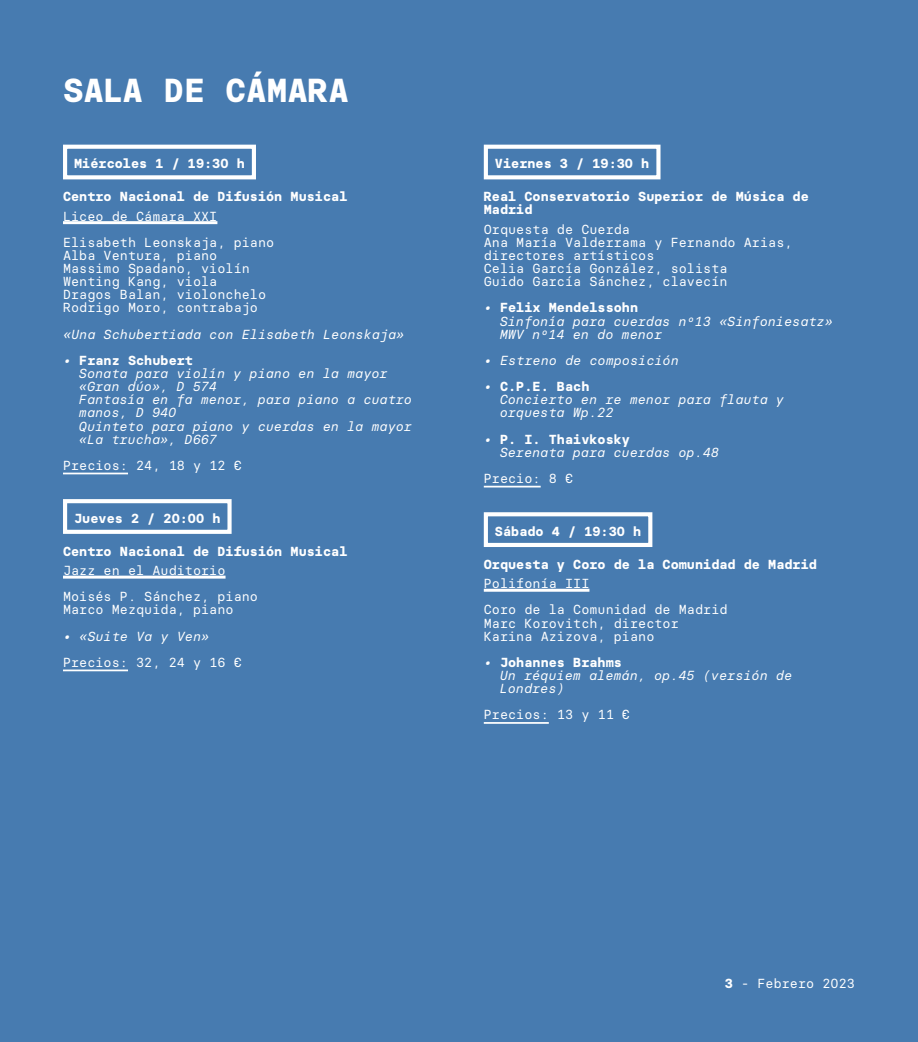
<style>
.page{position:relative;width:918px;height:1042px;background:#477bb0}
.page>*{position:absolute;margin:0;border:0;box-sizing:border-box;transform-origin:0 0}
.t1{font:700 33.25px "Basier Circle Mono";color:#fff}
.t2{font:13.12px/13.1px "Basier Circle Mono";color:#fff}
.t3{font:italic 13.12px/13.1px "Basier Circle Mono";color:#fff}
.t4{font:700 13.12px/13.1px "Basier Circle Mono";color:#fff}
.s1{font-weight:700;font-style:normal}
.s2{font-weight:700}
</style>
<div class="page">
<hr style="left:63px;top:221px;width:154px;height:3px;background:#fff">
<hr style="left:63px;top:473px;width:65px;height:1px;background:#fff">
<hr style="left:63px;top:575px;width:162px;height:3px;background:#fff">
<hr style="left:63px;top:669px;width:65px;height:2px;background:#fff">
<div style="left:63px;top:145px;width:193px;height:34px;border:4px solid #fff"></div>
<div style="left:63px;top:499px;width:169px;height:35px;border:4px solid #fff"></div>
<hr style="left:484px;top:486px;width:57px;height:1px;background:#fff">
<hr style="left:484px;top:589px;width:105px;height:3px;background:#fff">
<hr style="left:484px;top:722px;width:65px;height:2px;background:#fff">
<div style="left:484px;top:145px;width:176px;height:34px;border:4px solid #fff"></div>
<div style="left:484px;top:512px;width:168px;height:35px;border:4px solid #fff"></div>
<h1 class="t1" style="left:63px;top:70px;width:288px">SALA DE CÁMARA</h1>
<p class="t4" style="left:74px;top:157px;width:172px">Miércoles 1 / 19:30 h</p>
<p class="t4" style="left:63px;top:190px;width:286px">Centro Nacional de Difusión Musical</p>
<p class="t2" style="left:63px;top:203px;width:213px;line-height:26.2px">Liceo de Cámara XXI<br>Elisabeth Leonskaja, piano</p>
<p class="t2" style="left:63px;top:248px;width:205px">Alba Ventura, piano<br>Massimo Spadano, violín<br>Wenting Kang, viola<br>Dragos Balan, violonchelo<br>Rodrigo Moro, contrabajo</p>
<p class="t3" style="left:63px;top:327px;width:343px">«Una Schubertiada con Elisabeth Leonskaja»</p>
<p class="t3" style="left:79px;top:353px;width:335px;text-indent:-16px">• <span class="s1">Franz Schubert<br></span>Sonata para violín y piano en la mayor «Gran dúo», D 574<br>Fantasía en fa menor, para piano a cuatro manos, D 940<br>Quinteto para piano y cuerdas en la mayor «La trucha», D667</p>
<p class="t2" style="left:63px;top:458px;width:180px">Precios: 24, 18 y 12 €</p>
<p class="t4" style="left:74px;top:511px;width:148px">Jueves 2 / 20:00 h</p>
<p class="t4" style="left:63px;top:544px;width:286px">Centro Nacional de Difusión Musical</p>
<p class="t2" style="left:63px;top:557px;width:196px;line-height:26.2px">Jazz en el Auditorio<br>Moisés P. Sánchez, piano</p>
<p class="t2" style="left:63px;top:603px;width:172px">Marco Mezquida, piano</p>
<p class="t3" style="left:63px;top:629px;width:148px">• «Suite Va y Ven»</p>
<p class="t2" style="left:63px;top:655px;width:180px">Precios: 32, 24 y 16 €</p>
<p class="t4" style="left:495px;top:157px;width:156px">Viernes 3 / 19:30 h</p>
<p class="t4" style="left:484px;top:190px;width:326px">Real Conservatorio Superior de Música de<br>Madrid</p>
<p class="t2" style="left:484px;top:222px;width:310px">Orquesta de Cuerda<br>Ana María Valderrama y Fernando Arias, directores artísticos<br>Celia García González, solista<br>Guido García Sánchez, clavecín</p>
<p class="t3" style="left:500px;top:301px;width:335px;text-indent:-16px">• <span class="s1">Felix Mendelssohn<br></span>Sinfonía para cuerdas nº13 «Sinfoniesatz»<br>MWV nº14 en do menor</p>
<p class="t3" style="left:484px;top:353px;width:196px">• Estreno de composición</p>
<p class="t3" style="left:500px;top:380px;width:286px;text-indent:-16px">• <span class="s1">C.P.E. Bach<br></span>Concierto en re menor para flauta y orquesta Wp.22</p>
<p class="t3" style="left:500px;top:432px;width:221px;text-indent:-16px">• <span class="s1">P. I. Thaivkosky<br></span>Serenata para cuerdas op.48</p>
<p class="t2" style="left:484px;top:472px;width:91px">Precio: 8 €</p>
<p class="t4" style="left:495px;top:524px;width:148px">Sábado 4 / 19:30 h</p>
<p class="t4" style="left:484px;top:557px;width:335px">Orquesta y Coro de la Comunidad de Madrid</p>
<p class="t2" style="left:484px;top:570px;width:245px;line-height:26.2px">Polifonía III<br>Coro de la Comunidad de Madrid</p>
<p class="t2" style="left:484px;top:616px;width:196px">Marc Korovitch, director<br>Karina Azizova, piano</p>
<p class="t3" style="left:500px;top:655px;width:294px;text-indent:-16px">• <span class="s1">Johannes Brahms<br></span>Un réquiem alemán, op.45 (versión de<br>Londres)</p>
<p class="t2" style="left:484px;top:708px;width:148px">Precios: 13 y 11 €</p>
<p class="t2" style="left:725px;top:976px;width:131px"><span class="s2">3</span> - Febrero 2023</p>
</div>
